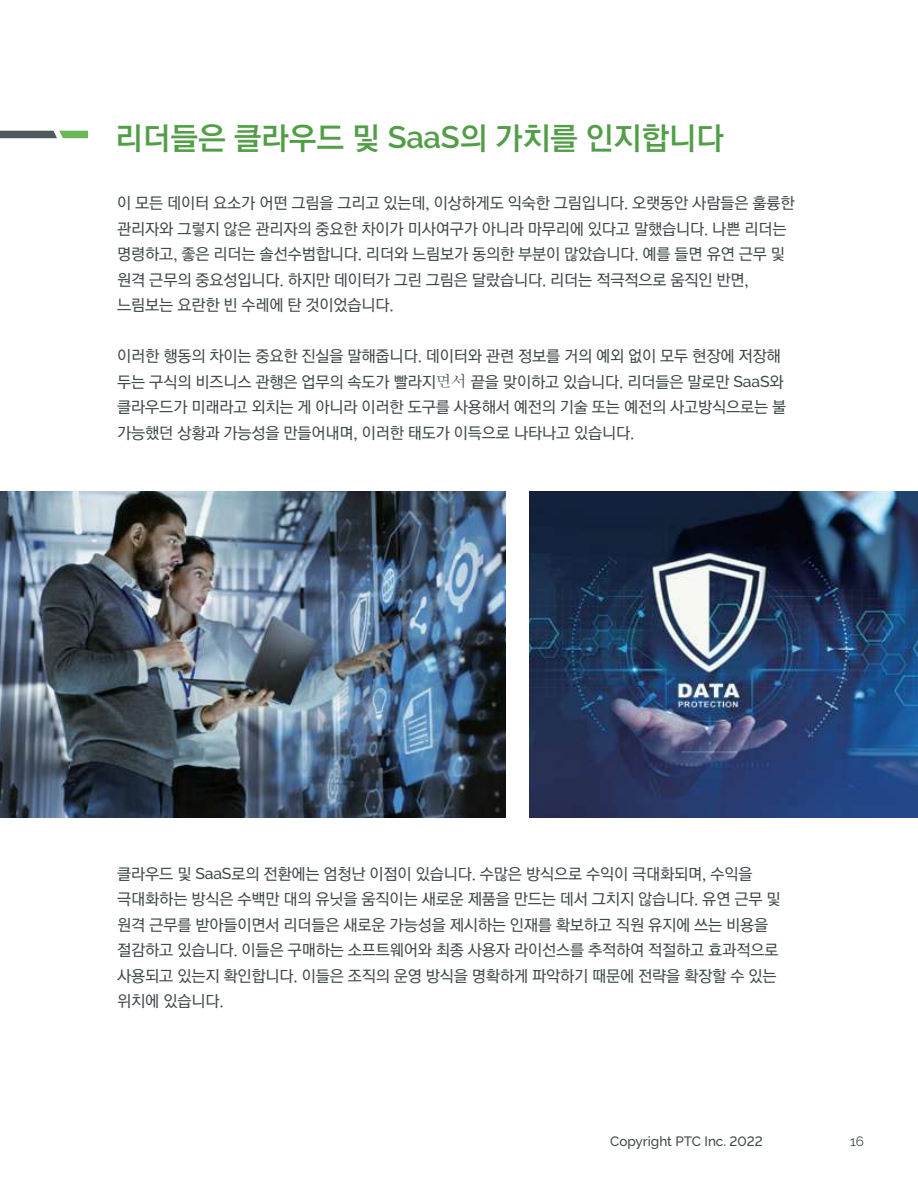
<style>
.page{position:relative;width:918px;height:1188px;background:#fff}
.page>*{position:absolute;margin:0;border:0;box-sizing:border-box;transform-origin:0 0}
.t1{font:31.05px "Rix Go B";letter-spacing:-.01em;color:#519e47}
.t2{font:15.75px/25.5px "Rix Go M";letter-spacing:-.01em;color:#3f4849}
.t3{font:500 13.5px "PTC Raleway";color:#3f4849}
.t4{font:13.5px "Raleway";color:#3f4849}
.s1{font-family:"PTC Raleway";font-weight:600}
.s2{font-family:"Adobe Myungjo Std";font-weight:500}
.s3{font-family:"PTC Raleway";font-weight:500}
</style>
<div class="page">
<svg style="left:0;top:131px;width:88px;height:7px"></svg>
<img style="left:0;top:492px;width:506px;height:326px">
<img style="left:529px;top:492px;width:389px;height:326px">
<h1 class="t1" style="left:115px;top:121px;width:611px">리더들은 클라우드 및 <span class="s1">SaaS</span>의 가치를 인지합니다</h1>
<p class="t2" style="left:117px;top:191px;width:679px">이 모든 데이터 요소가 어떤 그림을 그리고 있는데, 이상하게도 익숙한 그림입니다. 오랫동안 사람들은 훌륭한 관리자와 그렇지 않은 관리자의 중요한 차이가 미사여구가 아니라 마무리에 있다고 말했습니다. 나쁜 리더는 명령하고, 좋은 리더는 솔선수범합니다. 리더와 느림보가 동의한 부분이 많았습니다. 예를 들면 유연 근무 및 원격 근무의 중요성입니다. 하지만 데이터가 그린 그림은 달랐습니다. 리더는 적극적으로 움직인 반면, 느림보는 요란한 빈 수레에 탄 것이었습니다.</p>
<p class="t2" style="left:117px;top:344px;width:671px">이러한 행동의 차이는 중요한 진실을 말해줍니다. 데이터와 관련 정보를 거의 예외 없이 모두 현장에 저장해 두는 구식의 비즈니스 관행은 업무의 속도가 빨라지<span class="s2">면서</span> 끝을 맞이하고 있습니다. 리더들은 말로만 <span class="s3">SaaS</span>와 클라우드가 미래라고 외치는 게 아니라 이러한 도구를 사용해서 예전의 기술 또는 예전의 사고방식으로는 불 가능했던 상황과 가능성을 만들어내며, 이러한 태도가 이득으로 나타나고 있습니다.</p>
<p class="t2" style="left:117px;top:861px;width:665px">클라우드 및 <span class="s3">SaaS</span>로의 전환에는 엄청난 이점이 있습니다. 수많은 방식으로 수익이 극대화되며, 수익을 극대화하는 방식은 수백만 대의 유닛을 움직이는 새로운 제품을 만드는 데서 그치지 않습니다. 유연 근무 및 원격 근무를 받아들이면서 리더들은 새로운 가능성을 제시하는 인재를 확보하고 직원 유지에 쓰는 비용을 절감하고 있습니다. 이들은 구매하는 소프트웨어와 최종 사용자 라이선스를 추적하여 적절하고 효과적으로 사용되고 있는지 확인합니다. 이들은 조직의 운영 방식을 명확하게 파악하기 때문에 전략을 확장할 수 있는 위치에 있습니다.</p>
<p class="t3" style="left:610px;top:1134px;width:154px">Copyright PTC Inc. 2022</p>
<p class="t4" style="left:850px;top:1133px;width:15px">16</p>
</div>
